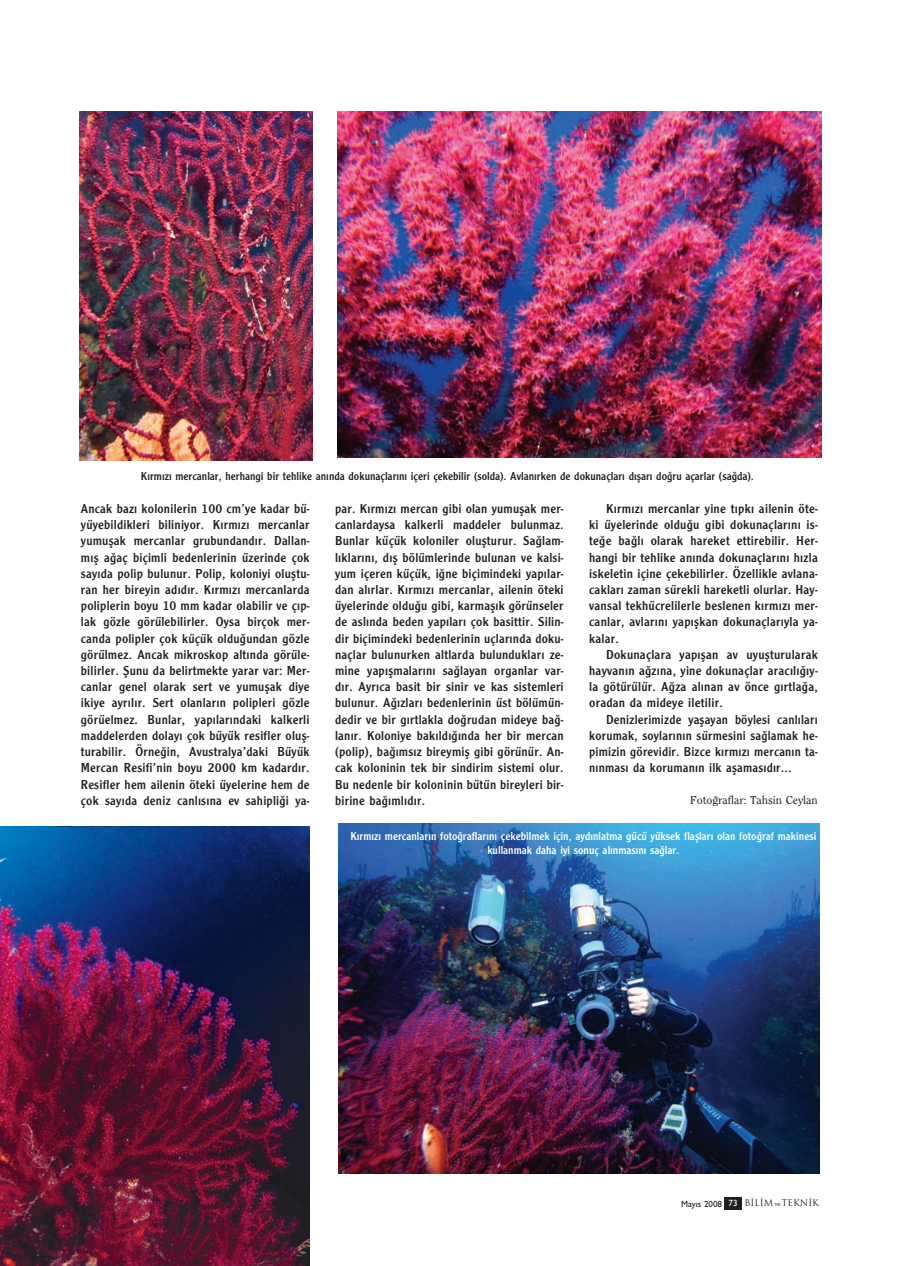
<style>
.page{position:relative;width:897px;height:1266px;background:#fff}
.page>*{position:absolute;margin:0;border:0;box-sizing:border-box;transform-origin:0 0}
.t1{font:13.5px/16.2px "Clearface Gothic";letter-spacing:.015em;color:#231f20;text-align:justify}
.t2{font:12px/14.4px "Clearface Gothic";color:#fff;text-align:center}
.t3{font:12px "Clearface Gothic";color:#231f20}
.t4{font:500 12px "Clearface";color:#231f20}
.t5{font:9px "Trajan";color:#231f20}
.s1{font-family:"Gill Sans";font-weight:500}
.s2{font-family:"Gill Sans";font-weight:500;color:#fff}
.s3{font-family:"Bookman Old Style";font-size:6px}
</style>
<div class="page">
<div style="left:725px;top:1197px;width:17px;height:12px;background:#231f20"></div>
<img style="left:0;top:827px;width:309px;height:439px">
<img style="left:79px;top:111px;width:233px;height:349px">
<img style="left:338px;top:111px;width:483px;height:346px">
<img style="left:338px;top:823px;width:482px;height:350px">
<p class="t3" style="left:141px;top:472px;width:614px">K›rm›z› mercanlar, herhangi bir tehlike an›nda dokunaçlar›n› içeri çekebilir (solda). Avlan›rken de dokunaçlar› d›flar› do¤ru açarlar (sa¤da).</p>
<p class="t1" style="left:81px;top:501px;width:230px">Ancak baz› kolonilerin 100 cm’ye kadar bü&shy;yüyebildikleri biliniyor. K›rm›z› mercanlar yumuflak mercanlar grubundand›r. Dallan&shy;m›fl a¤aç biçimli bedenlerinin üzerinde çok say›da polip bulunur. Polip, koloniyi olufltu&shy;ran her bireyin ad›d›r. K›rm›z› mercanlarda poliplerin boyu 10 mm kadar olabilir ve ç›p&shy;lak gözle görülebilirler. Oysa birçok mer&shy;canda polipler çok küçük oldu¤undan gözle görülmez. Ancak mikroskop alt›nda görüle&shy;bilirler. fiunu da belirtmekte yarar var: Mer&shy;canlar genel olarak sert ve yumuflak diye ikiye ayr›l›r. Sert olanlar›n polipleri gözle görüelmez. Bunlar, yap›lar›ndaki kalkerli maddelerden dolay› çok büyük resifler olufl&shy;turabilir. Örne¤in, Avustralya’daki Büyük Mercan Resifi’nin boyu 2000 km kadard›r.<br>Resifler hem ailenin öteki üyelerine hem de çok say›da deniz canl›s›na ev sahipli¤i ya-</p>
<p class="t1" style="left:335px;top:501px;width:230px">par. K›rm›z› mercan gibi olan yumuflak mer&shy;canlardaysa kalkerli maddeler bulunmaz.<br>Bunlar küçük koloniler oluflturur. Sa¤lam&shy;l›klar›n›, d›fl bölümlerinde bulunan ve kalsi&shy;yum içeren küçük, i¤ne biçimindeki yap›lar&shy;dan al›rlar. K›rm›z› mercanlar, ailenin öteki üyelerinde oldu¤u gibi, karmafl›k görünseler de asl›nda beden yap›lar› çok basittir. Silin&shy;dir biçimindeki bedenlerinin uçlar›nda doku&shy;naçlar bulunurken altlarda bulunduklar› ze&shy;mine yap›flmalar›n› sa¤layan organlar var&shy;d›r. Ayr›ca basit bir sinir ve kas sistemleri bulunur. A¤›zlar› bedenlerinin üst bölümün&shy;dedir ve bir g›rtlakla do¤rudan mideye ba¤- lan›r. Koloniye bak›ld›¤›nda her bir mercan (polip), ba¤›ms›z bireymifl gibi görünür. An&shy;cak koloninin tek bir sindirim sistemi olur.<br>Bu nedenle bir koloninin bütün bireyleri bir&shy;birine ba¤›ml›d›r.</p>
<p class="t1" style="left:589px;top:501px;width:230px;text-indent:17px">K›rm›z› mercanlar yine t›pk› ailenin öte&shy;ki üyelerinde oldu¤u gibi dokunaçlar›n› is&shy;te¤e ba¤l› olarak hareket ettirebilir. Her&shy;hangi bir tehlike an›nda dokunaçlar›n› h›zla iskeletin içine çekebilirler. Özellikle avlana&shy;caklar› zaman sürekli hareketli olurlar. Hay&shy;vansal tekhücrelilerle beslenen k›rm›z› mer&shy;canlar, avlar›n› yap›flkan dokunaçlar›yla ya&shy;kalar.</p>
<p class="t1" style="left:589px;top:647px;width:230px;text-indent:17px">Dokunaçlara yap›flan av uyuflturularak hayvan›n a¤z›na, yine dokunaçlar arac›l›¤›y&shy;la götürülür. A¤za al›nan av önce g›rtla¤a, oradan da mideye iletilir.</p>
<p class="t1" style="left:589px;top:712px;width:230px;text-indent:17px">Denizlerimizde yaflayan böylesi canl›lar› korumak, soylar›n›n sürmesini sa¤lamak he&shy;pimizin görevidir. Bizce k›rm›z› mercan›n ta&shy;n›nmas› da koruman›n ilk aflamas›d›r...</p>
<p class="t4" style="left:690px;top:795px;width:129px">Foto¤raflar: Tahsin Ceylan</p>
<p class="t2" style="left:350px;top:829px;width:467px">K›rm›z› mercanlar›n foto¤raflar›n› çekebilmek için, ayd›nlatma gücü yüksek flafllar› olan foto¤raf makinesi kullanmak daha iyi sonuç al›nmas›n› sa¤lar.</p>
<p class="t5" style="left:681px;top:1197px;width:139px"><span class="s1">May›s 2008</span> <span class="s2">73</span> B‹L‹M <span class="s3">ve</span>TEKN‹K</p>
</div>
